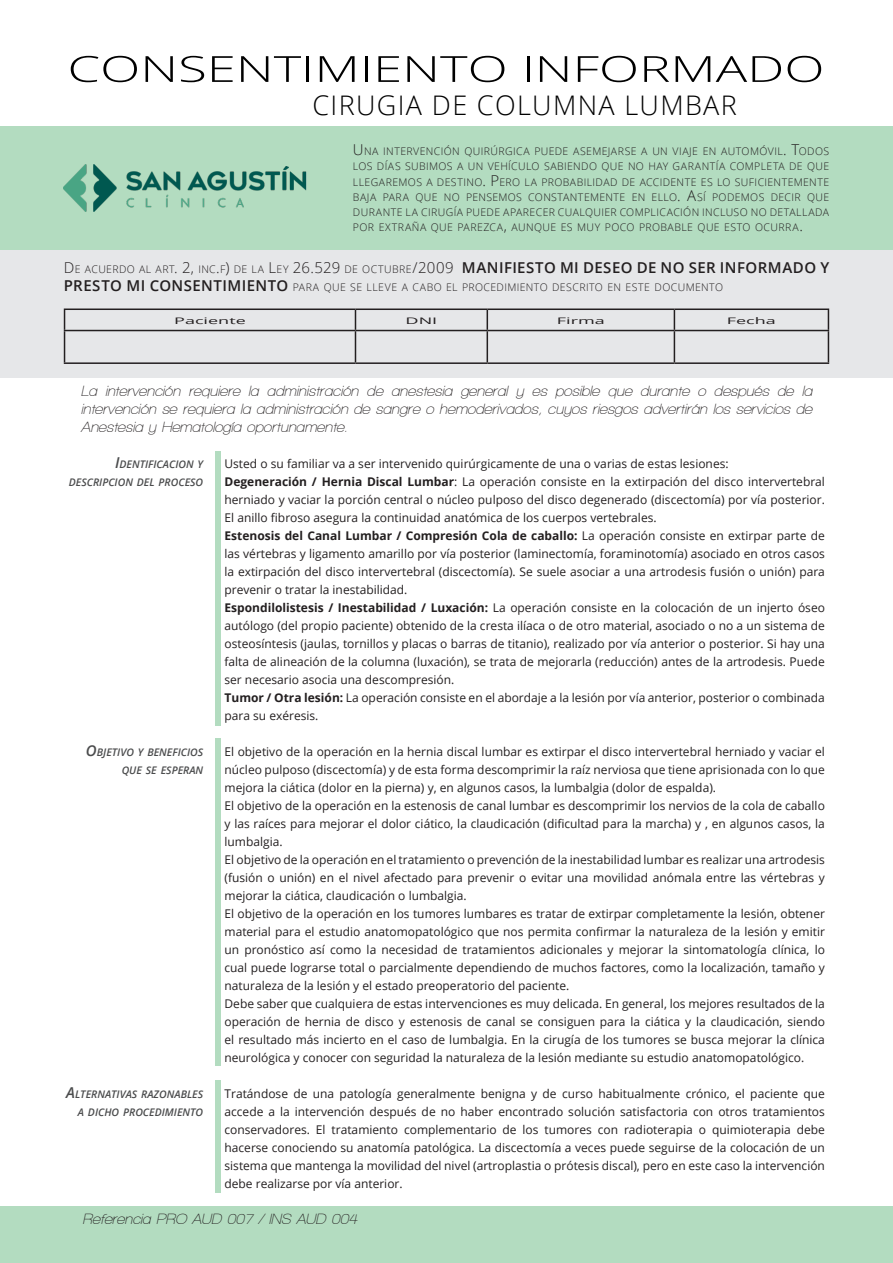
<style>
.page{position:relative;width:893px;height:1263px;background:#fff}
.page>*{position:absolute;margin:0;border:0;box-sizing:border-box;transform-origin:0 0}
.t1{font:300 36px "Open Sans";color:#000;scale:1.46 1}
.SUBTITULO{font:300 27px "Open Sans";letter-spacing:.05em;color:#000}
.bajada{font:italic 600 15px/18px "Walkway";color:#231f20;text-align:justify}
.t2{font:600 15px "Open Sans";letter-spacing:.03em;color:#231f20}
.texto{font:12px/18px "Open Sans";color:#231f20;text-align:justify}
.t3{font:300 10.5px/15px "Open Sans";letter-spacing:.04em;color:#231f20;text-align:justify}
.titulos_del_parrafo{font:italic 600 10.5px/18px "Open Sans";color:#4b4c4d;text-align:right}
.t4{font:9px "Open Sans";color:#231f20;scale:2 1}
.s1{font-size:15px}
.s2{font-weight:300}
.s3{font-weight:300;font-size:10.5px}
.s4{font-weight:600;font-size:15px}
.s5{font-weight:700}
</style>
<div class="page">
<div style="left:0;top:126px;width:893px;height:126px;background:#b3dcc0"></div>
<div style="left:0;top:251px;width:893px;height:127px;background:#e6e7e9"></div>
<hr style="left:64px;top:331px;width:1px;height:31px;background:#231f20">
<hr style="left:355px;top:331px;width:1px;height:31px;background:#231f20">
<hr style="left:487px;top:331px;width:1px;height:31px;background:#231f20">
<hr style="left:674px;top:331px;width:1px;height:31px;background:#231f20">
<hr style="left:828px;top:331px;width:1px;height:31px;background:#231f20">
<hr style="left:64px;top:362px;width:291px;height:2px;background:#231f20">
<hr style="left:355px;top:362px;width:132px;height:2px;background:#231f20">
<hr style="left:487px;top:362px;width:187px;height:2px;background:#231f20">
<hr style="left:674px;top:362px;width:155px;height:2px;background:#231f20">
<hr style="left:64px;top:308px;width:291px;height:2px;background:#231f20">
<svg style="left:64px;top:310px;width:1px;height:20px"></svg>
<hr style="left:355px;top:308px;width:132px;height:2px;background:#231f20">
<svg style="left:355px;top:310px;width:1px;height:20px"></svg>
<hr style="left:487px;top:308px;width:187px;height:2px;background:#231f20">
<svg style="left:487px;top:310px;width:1px;height:20px"></svg>
<hr style="left:674px;top:308px;width:155px;height:2px;background:#231f20">
<svg style="left:674px;top:310px;width:1px;height:20px"></svg>
<svg style="left:828px;top:310px;width:1px;height:20px"></svg>
<hr style="left:64px;top:330px;width:291px;height:1px;background:#231f20">
<hr style="left:355px;top:330px;width:132px;height:1px;background:#231f20">
<hr style="left:487px;top:330px;width:187px;height:1px;background:#231f20">
<hr style="left:674px;top:330px;width:155px;height:1px;background:#231f20">
<img style="left:64px;top:164px;width:243px;height:48px">
<div style="left:215px;top:452px;width:5px;height:274px;background:#b3dcc0"></div>
<div style="left:215px;top:738px;width:5px;height:328px;background:#b3dcc0"></div>
<div style="left:215px;top:1080px;width:5px;height:113px;background:#b3dcc0"></div>
<div style="left:0;top:1206px;width:893px;height:57px;background:#b3dcc0"></div>
<h1 class="t1" style="left:67px;top:44px;width:520px">CONSENTIMIENTO INFORMADO</h1>
<p class="SUBTITULO" style="left:313px;top:87px;width:426px">CIRUGIA DE COLUMNA LUMBAR</p>
<p class="t3" style="left:353px;top:144px;width:478px"><span class="s1">U</span>NA INTERVENCIÓN QU IRÚRGICA PU EDE ASEMEJARSE A U N VIAJE EN AUTOMÓVIL<span class="s1">. T</span>ODOS LOS DÍAS SU BIMOS A U N VEHÍCU LO SABIENDO QU E NO HAY GARANTÍA COMPLETA DE QU E LLEGAREMOS A DESTINO<span class="s1">. P</span>ERO LA PROBABILIDAD DE ACCIDENTE ES LO SU FICIENTEMENTE BAJA PARA QU E NO PENSEMOS CONSTANTEMENTE EN ELLO<span class="s1">. A</span>SÍ PODEMOS DECIR QU E DU RANTE LA CIRUGÍA PU EDE APARECER CUALQU IER COMPLICACIÓN INCLUSO NO DETALLADA POR EXTRAÑA QU E PAREZCA<span class="s1">,</span> AU NQU E ES MUY POCO PROBABLE QU E ESTO OCU RRA<span class="s1">.</span></p>
<p class="t2" style="left:64px;top:257px;width:767px"><span class="s2">D</span><span class="s3">E ACUERDO AL ART</span><span class="s2">. 2,</span> <span class="s3">INC</span><span class="s2">.</span><span class="s3">F</span><span class="s2">)</span> <span class="s3">D E LA</span> <span class="s2">L</span><span class="s3">EY</span> <span class="s2">26.529</span> <span class="s3">D E OCTUBRE</span><span class="s2">/2009</span> MANIFIESTO MI DESEO DE NO SER INFORMADO Y</p>
<p class="t3" style="left:64px;top:279px;width:661px"><span class="s4">PRESTO MI CONSENTIMIENTO</span> PARA QUE SE LLEVE A CABO EL PROCED IMIENTO D ESCRITO EN ESTE DOCUMENTO</p>
<p class="t4" style="left:174px;top:315px;width:37px">Paciente</p>
<p class="t4" style="left:406px;top:315px;width:17px">DNI</p>
<p class="t4" style="left:557px;top:315px;width:25px">Firma</p>
<p class="t4" style="left:727px;top:315px;width:26px">Fecha</p>
<p class="bajada" style="left:81px;top:382px;width:733px">La intervención requiere la administración de anestesia general y es posible que durante o después de la intervención se requiera la administración de sangre o hemoderivados, cuyos riesgos advertirán los servicios de Anestesia y Hematología oportunamente.</p>
<p class="texto" style="left:225px;top:454px;width:506px">Usted o su familiar va a ser intervenido quirúrgicamente de una o varias de estas lesiones:</p>
<p class="texto" style="left:225px;top:472px;width:602px"><span class="s5">Degeneración / Hernia Discal Lumbar</span>: La operación consiste en la extirpación del disco intervertebral herniado y vaciar la porción central o núcleo pulposo del disco degenerado (discectomía) por vía posterior.<br>El anillo fibroso asegura la continuidad anatómica de los cuerpos vertebrales.</p>
<p class="texto" style="left:225px;top:526px;width:602px"><span class="s5">Estenosis del Canal Lumbar / Compresión Cola de caballo:</span> La operación consiste en extirpar parte de las vértebras y ligamento amarillo por vía posterior (laminectomía, foraminotomía) asociado en otros casos la extirpación del disco intervertebral (discectomía). Se suele asociar a una artrodesis fusión o unión) para prevenir o tratar la inestabilidad.</p>
<p class="texto" style="left:225px;top:598px;width:602px"><span class="s5">Espondilolistesis / Inestabilidad / Luxación:</span> La operación consiste en la colocación de un injerto óseo autólogo (del propio paciente) obtenido de la cresta ilíaca o de otro material, asociado o no a un sistema de osteosíntesis (jaulas, tornillos y placas o barras de titanio), realizado por vía anterior o posterior. Si hay una falta de alineación de la columna (luxación), se trata de mejorarla (reducción) antes de la artrodesis. Puede ser necesario asocia una descompresión.</p>
<p class="texto" style="left:225px;top:688px;width:602px"><span class="s5">Tumor / Otra lesión:</span> La operación consiste en el abordaje a la lesión por vía anterior, posterior o combinada para su exéresis.</p>
<p class="texto" style="left:225px;top:742px;width:602px">El objetivo de la operación en la hernia discal lumbar es extirpar el disco intervertebral herniado y vaciar el núcleo pulposo (discectomía) y de esta forma descomprimir la raíz nerviosa que tiene aprisionada con lo que mejora la ciática (dolor en la pierna) y, en algunos casos, la lumbalgia (dolor de espalda).</p>
<p class="texto" style="left:225px;top:796px;width:602px">El objetivo de la operación en la estenosis de canal lumbar es descomprimir los nervios de la cola de caballo y las raíces para mejorar el dolor ciático, la claudicación (dificultad para la marcha) y , en algunos casos, la lumbalgia.</p>
<p class="texto" style="left:225px;top:850px;width:602px">El objetivo de la operación en el tratamiento o prevención de la inestabilidad lumbar es realizar una artrodesis (fusión o unión) en el nivel afectado para prevenir o evitar una movilidad anómala entre las vértebras y mejorar la ciática, claudicación o lumbalgia.</p>
<p class="texto" style="left:225px;top:904px;width:602px">El objetivo de la operación en los tumores lumbares es tratar de extirpar completamente la lesión, obtener material para el estudio anatomopatológico que nos permita confirmar la naturaleza de la lesión y emitir un pronóstico así como la necesidad de tratamientos adicionales y mejorar la sintomatología clínica, lo cual puede lograrse total o parcialmente dependiendo de muchos factores, como la localización, tamaño y naturaleza de la lesión y el estado preoperatorio del paciente.</p>
<p class="texto" style="left:225px;top:994px;width:602px">Debe saber que cualquiera de estas intervenciones es muy delicada. En general, los mejores resultados de la</p>
<p class="texto" style="left:225px;top:1012px;width:602px">operación de hernia de disco y estenosis de canal se consiguen para la ciática y la claudicación, siendo el resultado más incierto en el caso de lumbalgia. En la cirugía de los tumores se busca mejorar la clínica neurológica y conocer con seguridad la naturaleza de la lesión mediante su estudio anatomopatológico.</p>
<p class="texto" style="left:225px;top:1084px;width:602px">Tratándose de una patología generalmente benigna y de curso habitualmente crónico, el paciente que accede a la intervención después de no haber encontrado solución satisfactoria con otros tratamientos conservadores. El tratamiento complementario de los tumores con radioterapia o quimioterapia debe hacerse conociendo su anatomía patológica. La discectomía a veces puede seguirse de la colocación de un sistema que mantenga la movilidad del nivel (artroplastia o prótesis discal), pero en este caso la intervención debe realizarse por vía anterior.</p>
<p class="titulos_del_parrafo" style="left:69px;top:455px;width:136px"><span class="s1">I</span>DENTIFICACION Y<br>DESCRIPCION DEL PROCESO</p>
<p class="titulos_del_parrafo" style="left:86px;top:743px;width:119px"><span class="s1">O</span>BJETIVO Y BENEFICIOS<br>QUE SE ESPERAN</p>
<p class="titulos_del_parrafo" style="left:66px;top:1085px;width:139px"><span class="s1">A</span>LTERNATIVAS RAZONABLES<br>A DICHO PROCEDIMIENTO</p>
<p class="bajada" style="left:82px;top:1210px;width:276px">Referencia PRO AUD 007 / INS AUD 004</p>
</div>
